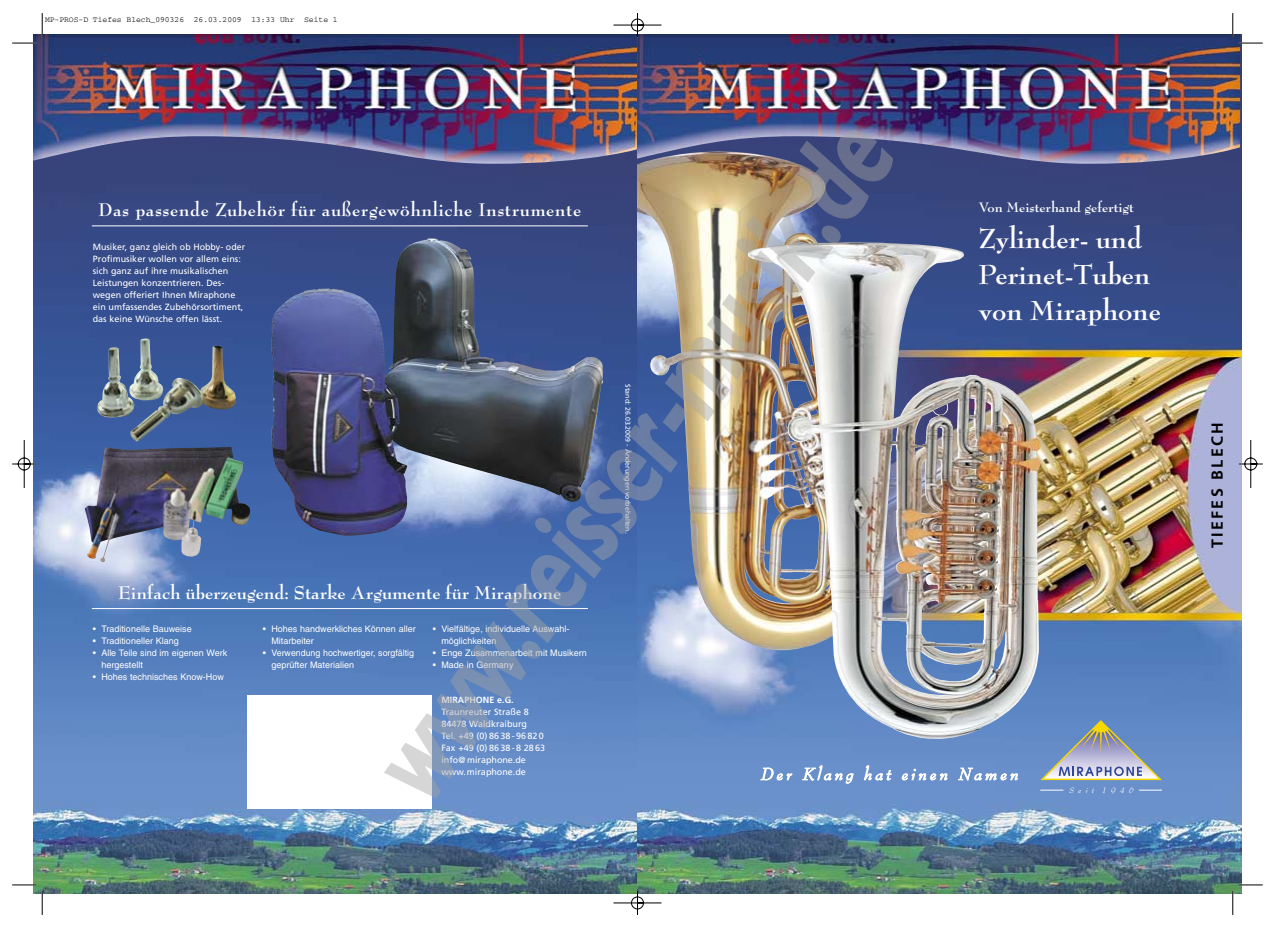
<style>
.page{position:relative;width:1275px;height:927px;background:#fff}
.page>*{position:absolute;margin:0;border:0;box-sizing:border-box;transform-origin:0 0}
.t1{font:700 30px/36px "Bernhard Modern";color:#fff}
.t2{font:700 20px "Bernhard Modern";letter-spacing:.03em;color:#fff}
.t3{font:700 20px "Bernhard Modern";letter-spacing:.01em;color:#fff}
.t4{font:700 16px "Frutiger";letter-spacing:.14em;color:#000}
.t5{font:700 15px "Bernhard Modern";color:#fff}
.t6{font:9px/12px "Frutiger";color:#fff}
.t7{font:9px/12px "Helvetica";color:#fff}
.t8{font:700 9px "Frutiger";color:#fff}
.t9{font:italic 8.8px "Bernhard Modern";letter-spacing:.5em;color:#fff}
.t10{font:8px "Courier";color:#000}
.t11{font:7px "Frutiger";color:#fff}
</style>
<div class="page">
<img style="left:12px;top:13px;width:1251px;height:902px">
<img style="left:383px;top:130px;width:511px;height:669px">
<p class="t10" style="left:45px;top:17px;width:294px">MP-PROS-D Tiefes Blech_090326 26.03.2009 13:33 Uhr Seite 1</p>
<h2 class="t2" style="left:99px;top:200px;width:484px">Das passende Zubehör für außergewöhnliche Instrumente</h2>
<p class="t6" style="left:93px;top:241px;width:154px">Musiker, ganz gleich ob Hobby- oder Profimusiker wollen vor allem eins: sich ganz auf ihre musikalischen Leistungen konzentrieren. Des&shy;wegen offeriert Ihnen Miraphone ein umfassendes Zubehörsortiment, das keine Wünsche offen lässt.</p>
<h2 class="t3" style="left:118px;top:583px;width:445px">Einfach überzeugend: Starke Argumente für Miraphone</h2>
<p class="t7" style="left:271px;top:623px;width:146px;text-indent:-9px">• Hohes handwerkliches Können aller<br>Mitarbeiter</p>
<p class="t7" style="left:271px;top:647px;width:144px;text-indent:-9px">• Verwendung hochwertiger, sorgfältig geprüfter Materialien</p>
<p class="t7" style="left:441px;top:623px;width:129px;text-indent:-9px">• Vielfältige, individuelle Auswahl&shy;möglichkeiten</p>
<p class="t7" style="left:433px;top:647px;width:155px">• Enge Zusammenarbeit mit Musikern</p>
<p class="t7" style="left:433px;top:659px;width:82px">• Made in Germany</p>
<p class="t7" style="left:93px;top:623px;width:100px">• Traditionelle Bauweise</p>
<p class="t7" style="left:93px;top:635px;width:87px">• Traditioneller Klang</p>
<p class="t7" style="left:101px;top:647px;width:127px;text-indent:-9px">• Alle Teile sind im eigenen Werk hergestellt</p>
<p class="t7" style="left:93px;top:671px;width:133px">• Hohes technisches Know-How</p>
<p class="t8" style="left:441px;top:696px;width:74px">MIRAPHONE e.G.</p>
<p class="t6" style="left:441px;top:706px;width:105px">Traunreuter Straße 8<br>84478 Waldkraiburg<br>Tel. +49 (0) 86 38 - 96 82 0<br>Fax +49 (0) 86 38 - 8 28 63 info@ miraphone.de www.miraphone.de</p>
<p class="t11" style="left:631px;top:384px;width:151px;rotate:90deg">Stand: 26.03.2009 - Änderungen vorbehalten.</p>
<h3 class="t5" style="left:979px;top:200px;width:157px">Von Meisterhand gefertigt</h3>
<h1 class="t1" style="left:979px;top:221px;width:184px">Zylinder- und<br>Perinet-Tuben von Miraphone</h1>
<h3 class="t4" style="left:1211px;top:548px;width:126px;rotate:-90deg">TIEFES BLECH</h3>
<p class="t9" style="left:1069px;top:786px;width:66px">Seit 1946</p>
</div>
